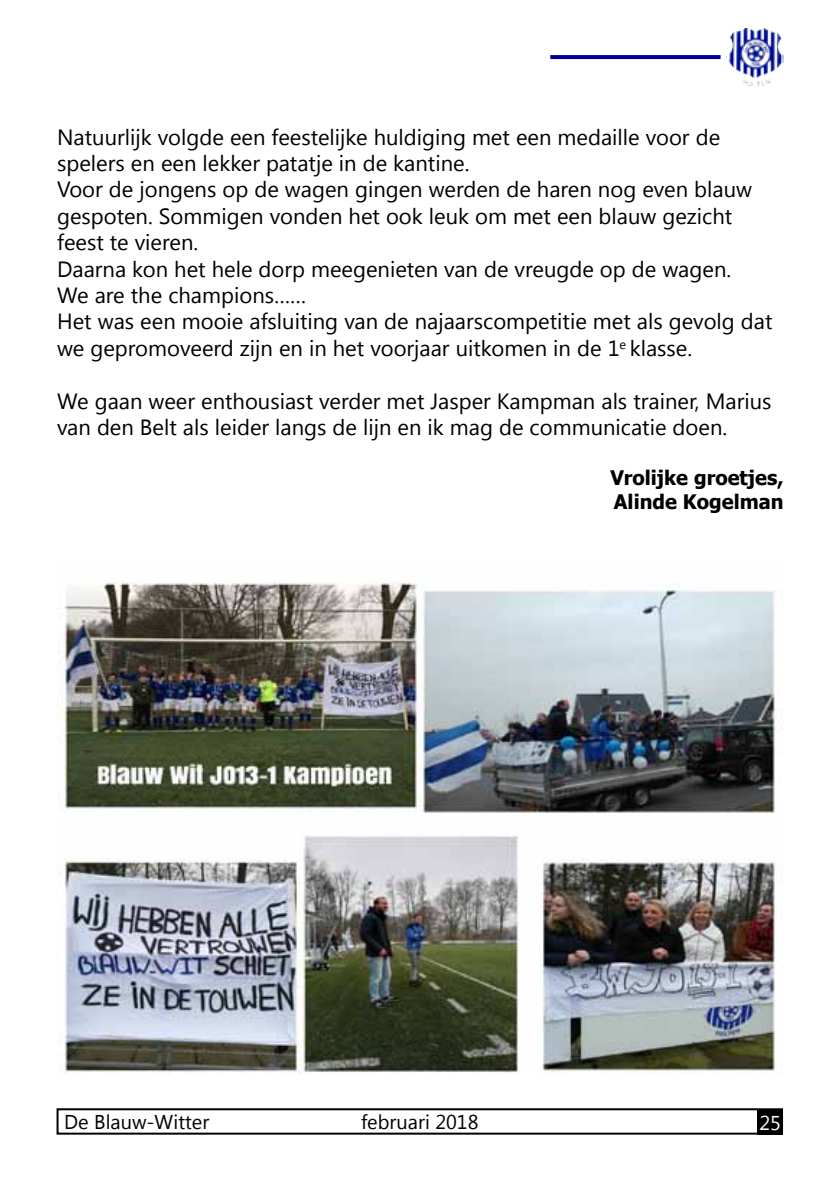
<style>
.page{position:relative;width:840px;height:1191px;background:#fff}
.page>*{position:absolute;margin:0;border:0;box-sizing:border-box;transform-origin:0 0}
.t1{font:22px/26.4px "Segoe UI";color:#000}
.t2{font:700 20px/24px "Tahoma";color:#000}
.t3{font:20px "Segoe UI";color:#000}
.t4{font:20px "Segoe UI";color:#fff}
</style>
<div class="page">
<div style="left:56px;top:1108px;width:726px;height:26px;border:2px solid #000"></div>
<div style="left:757px;top:1109px;width:25px;height:25px;background:#000"></div>
<img style="left:726px;top:29px;width:56px;height:56px">
<svg style="left:550px;top:55px;width:170px;height:4px"></svg>
<img style="left:58px;top:582px;width:718px;height:491px">
<p class="t1" style="left:57px;top:122px;width:716px">Natuurlijk volgde een feestelijke huldiging met een medaille voor de spelers en een lekker patatje in de kantine.<br>Voor de jongens op de wagen gingen werden de haren nog even blauw gespoten. Sommigen vonden het ook leuk om met een blauw gezicht feest te vieren.<br>Daarna kon het hele dorp meegenieten van de vreugde op de wagen.<br>We are the champions……<br>Het was een mooie afsluiting van de najaarscompetitie met als gevolg dat we gepromoveerd zijn en in het voorjaar uitkomen in de 1<sup>e</sup> klasse.</p>
<p class="t1" style="left:57px;top:386px;width:715px">We gaan weer enthousiast verder met Jasper Kampman als trainer, Marius van den Belt als leider langs de lijn en ik mag de communicatie doen.</p>
<p class="t2" style="left:610px;top:465px;width:175px">Vrolijke groetjes,<br>Alinde Kogelman</p>
<p class="t3" style="left:64px;top:1107px;width:146px">De Blauw-Witter</p>
<p class="t3" style="left:361px;top:1107px;width:119px">februari 2018</p>
<p class="t4" style="left:759px;top:1108px;width:23px">25</p>
</div>
